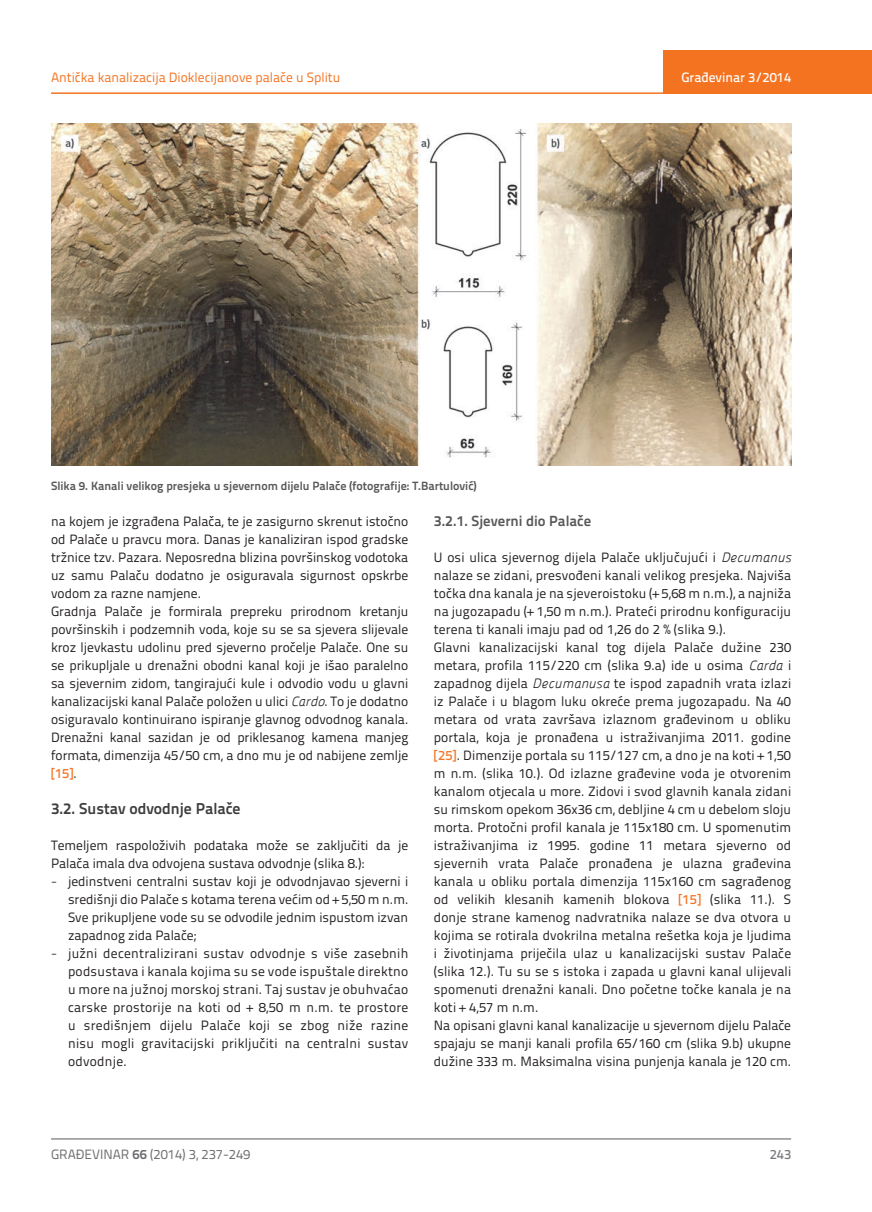
<style>
.page{position:relative;width:872px;height:1212px;background:#fff}
.page>*{position:absolute;margin:0;border:0;box-sizing:border-box;transform-origin:0 0}
.t1{font:700 15.75px "Titillium Text 22 L";color:#3e3e3f}
.t2{font:700 14.7px "Titillium Text 22 L";color:#57585a}
.t3{font:13.5px/18px "Titillium Text 22 L";letter-spacing:.01em;color:#231f20}
.t4{font:13.5px "Titillium Text 22 L";color:#f47321}
.t5{font:13.5px "Titillium Text 22 L";color:#6c6d70}
.t6{font:500 13.5px "Titillium Text 22 L";color:#fff}
.t7{font:500 13.5px "Titillium Text 22 L";color:#787a7d}
.t8{font:700 12px "Titillium Text 22 L";color:#57585a}
.s1{font-family:"Panefresco 250 wt";font-style:italic}
.s2{font-weight:500;color:#f47321}
.s3{font-weight:300}
.s4{font-weight:700}
</style>
<div class="page">
<hr style="left:51px;top:92px;width:821px;height:2px;background:#f47321">
<div style="left:663px;top:50px;width:209px;height:44px;background:#f47321"></div>
<hr style="left:51px;top:1139px;width:740px;height:1px;background:#57585a">
<img style="left:51px;top:123px;width:740px;height:343px">
<p class="t4" style="left:51px;top:68px;width:291px">Antička kanalizacija Dioklecijanove palače u Splitu</p>
<p class="t8" style="left:51px;top:476px;width:427px">Slika 9. Kanali velikog presjeka u sjevernom dijelu Palače (fotografije: T.Bartulović)</p>
<p class="t6" style="left:681px;top:67px;width:111px">Građevinar 3/2014</p>
<p class="t3" style="left:51px;top:511px;width:359px">na kojem je izgrađena Palača, te je zasigurno skrenut istočno od Palače u pravcu mora. Danas je kanaliziran ispod gradske tržnice tzv. Pazara. Neposredna blizina površinskog vodotoka uz samu Palaču dodatno je osiguravala sigurnost opskrbe vodom za razne namjene.<br>Gradnja Palače je formirala prepreku prirodnom kretanju površinskih i podzemnih voda, koje su se sa sjevera slijevale kroz ljevkastu udolinu pred sjeverno pročelje Palače. One su se prikupljale u drenažni obodni kanal koji je išao paralelno sa sjevernim zidom, tangirajući kule i odvodio vodu u glavni kanalizacijski kanal Palače položen u ulici <span class="s1">Cardo</span>. To je dodatno osiguravalo kontinuirano ispiranje glavnog odvodnog kanala.<br>Drenažni kanal sazidan je od priklesanog kamena manjeg formata, dimenzija 45/50 cm, a dno mu je od nabijene zemlje <span class="s2">[15]</span>.</p>
<p class="t1" style="left:51px;top:796px;width:191px">3.2. Sustav odvodnje Palače</p>
<p class="t3" style="left:51px;top:836px;width:359px">Temeljem raspoloživih podataka može se zaključiti da je<br>Palača imala dva odvojena sustava odvodnje (slika 8.):</p>
<p class="t3" style="left:68px;top:872px;width:342px;text-align:justify;text-indent:-17px"><span class="s3">-</span> jedinstveni centralni sustav koji je odvodnjavao sjeverni i središnji dio Palače s kotama terena većim od + 5,50 m n.m.<br>Sve prikupljene vode su se odvodile jednim ispustom izvan zapadnog zida Palače;</p>
<p class="t3" style="left:68px;top:944px;width:342px;text-align:justify;text-indent:-17px"><span class="s3">-</span> južni decentralizirani sustav odvodnje s više zasebnih podsustava i kanala kojima su se vode ispuštale direktno u more na južnoj morskoj strani. Taj sustav je obuhvaćao carske prostorije na koti od + 8,50 m n.m. te prostore u središnjem dijelu Palače koji se zbog niže razine nisu mogli gravitacijski priključiti na centralni sustav odvodnje.</p>
<p class="t2" style="left:434px;top:509px;width:159px">3.2.1. Sjeverni dio Palače</p>
<p class="t3" style="left:434px;top:547px;width:359px">U osi ulica sjevernog dijela Palače uključujući i <span class="s1">Decumanus </span>nalaze se zidani, presvođeni kanali velikog presjeka. Najviša točka dna kanala je na sjeveroistoku (+ 5,68 m n.m.), a najniža na jugozapadu (+ 1,50 m n.m.). Prateći prirodnu konfiguraciju terena ti kanali imaju pad od 1,26 do 2 % (slika 9.).<br>Glavni kanalizacijski kanal tog dijela Palače dužine 230 metara, profila 115/220 cm (slika 9.a) ide u osima <span class="s1">Carda</span> i zapadnog dijela <span class="s1">Decumanusa</span> te ispod zapadnih vrata izlazi iz Palače i u blagom luku okreće prema jugozapadu. Na 40 metara od vrata završava izlaznom građevinom u obliku portala, koja je pronađena u istraživanjima 2011. godine <span class="s2">[25]</span>. Dimenzije portala su 115/127 cm, a dno je na koti + 1,50 m n.m. (slika 10.). Od izlazne građevine voda je otvorenim kanalom otjecala u more. Zidovi i svod glavnih kanala zidani su rimskom opekom 36x36 cm, debljine 4 cm u debelom sloju morta. Protočni profil kanala je 115x180 cm. U spomenutim istraživanjima iz 1995. godine 11 metara sjeverno od sjevernih vrata Palače pronađena je ulazna građevina kanala u obliku portala dimenzija 115x160 cm sagrađenog od velikih klesanih kamenih blokova <span class="s2">[15]</span> (slika 11.). S donje strane kamenog nadvratnika nalaze se dva otvora u kojima se rotirala dvokrilna metalna rešetka koja je ljudima i životinjama priječila ulaz u kanalizacijski sustav Palače (slika 12.). Tu su se s istoka i zapada u glavni kanal ulijevali spomenuti drenažni kanali. Dno početne točke kanala je na koti + 4,57 m n.m.<br>Na opisani glavni kanal kanalizacije u sjevernom dijelu Palače spajaju se manji kanali profila 65/160 cm (slika 9.b) ukupne dužine 333 m. Maksimalna visina punjenja kanala je 120 cm.</p>
<p class="t5" style="left:51px;top:1144px;width:201px">GRAĐEVINAR <span class="s4">66</span> (2014) 3, 237-249</p>
<p class="t7" style="left:769px;top:1144px;width:23px">243</p>
</div>
